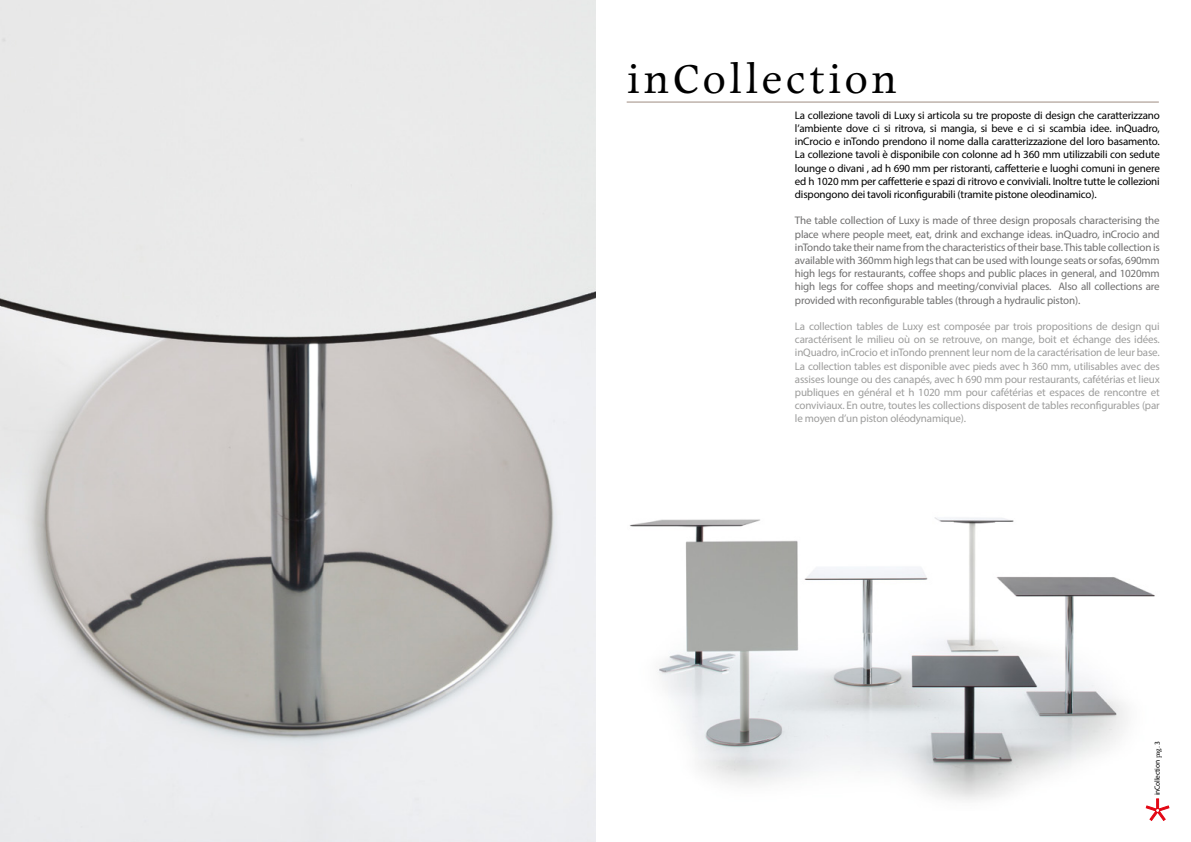
<style>
.page{position:relative;width:1191px;height:842px;background:#fff}
.page>*{position:absolute;margin:0;border:0;box-sizing:border-box;transform-origin:0 0}
.t1{font:48px "Apollo MT Std";letter-spacing:.07em;color:#000}
.t2{font:11px/13.2px "Myriad Pro";letter-spacing:-.015em;color:#9d9d9c;text-align:justify}
.t3{font:11px/13.2px "Myriad Pro";letter-spacing:-.015em;color:#000;text-align:justify}
.t4{font:11px/13.2px "Myriad Pro";letter-spacing:-.015em;color:#706f6f;text-align:justify}
.t5{font:7.5px "Myriad Pro";letter-spacing:-.025em;color:#000}
.s1{font-family:"Apollo MT Std"}
</style>
<div class="page">
<img style="left:629px;top:517px;width:526px;height:283px">
<img style="left:0;top:0;width:595px;height:842px">
<div style="left:1145px;top:731px;width:25px;height:92px;background:#fff;border-radius:9px"></div>
<hr style="left:626px;top:102px;width:532px;height:1px;background:#9e8c82">
<svg style="left:1146px;top:799px;width:23px;height:21px"></svg>
<h1 class="t1" style="left:627px;top:53px;width:271px">inCollection</h1>
<p class="t3" style="left:795px;top:108px;width:366px">La collezione tavoli di Luxy si articola su tre proposte di design che caratterizzano l’ambiente dove ci si ritrova, si mangia, si beve e ci si scambia idee. inQuadro, inCrocio e inTondo prendono il nome dalla caratterizzazione del loro basamento.<br>La collezione tavoli è disponibile con colonne ad h 360 mm utilizzabili con sedute lounge o divani , ad h 690 mm per ristoranti, caffetterie e luoghi comuni in genere ed h 1020 mm per caffetterie e spazi di ritrovo e conviviali. Inoltre tutte le collezioni dispongono dei tavoli riconfigurabili (tramite pistone oleodinamico).</p>
<p class="t4" style="left:795px;top:214px;width:366px">The table collection of Luxy is made of three design proposals characterising the place where people meet, eat, drink and exchange ideas. inQuadro, inCrocio and inTondo take their name from the characteristics of their base. This table collection is available with 360mm high legs that can be used with lounge seats or sofas, 690mm high legs for restaurants, coffee shops and public places in general, and 1020mm high legs for coffee shops and meeting/convivial places. Also all collections are provided with reconfigurable tables (through a hydraulic piston).</p>
<p class="t2" style="left:795px;top:320px;width:366px">La collection tables de Luxy est composée par trois propositions de design qui caractérisent le milieu où on se retrouve, on mange, boit et échange des idées. inQuadro, inCrocio et inTondo prennent leur nom de la caractérisation de leur base.<br>La collection tables est disponible avec pieds avec h 360 mm, utilisables avec des assises lounge ou des canapés, avec h 690 mm pour restaurants, cafétérias et lieux publiques en général et h 1020 mm pour cafétérias et espaces de rencontre et conviviaux. En outre, toutes les collections disposent de tables reconfigurables (par le moyen d’un piston oléodynamique).</p>
<p class="t5" style="left:1152px;top:795px;width:56px;rotate:-90deg">inCollection <span class="s1">pag.</span> 3</p>
</div>
